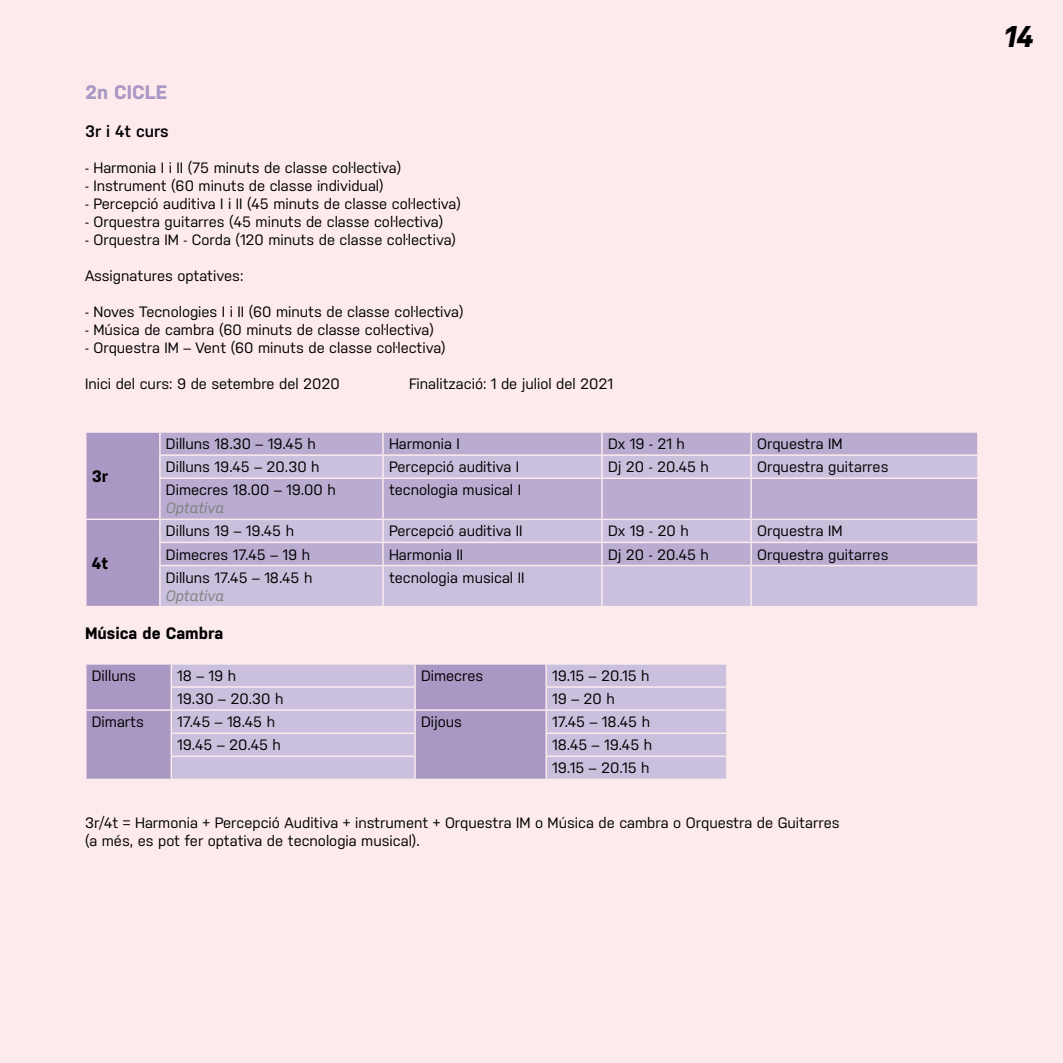
<style>
.page{position:relative;width:1063px;height:1063px;background:#fceaed}
.page>*{position:absolute;margin:0;border:0;box-sizing:border-box;transform-origin:0 0}
.t1{font:italic 700 30px "Nudista";color:#000}
.t2{font:700 19.5px "Nudista";color:#a997c4}
.t3{font:700 16.5px "Nudista";color:#000}
.t4{font:600 16.5px "Nudista";color:#000}
.t5{font:15px/23.1px "Nudista";color:#000}
.t6{font:italic 15px "Nudista";color:#808080}
</style>
<div class="page">
<div style="left:87px;top:433px;width:72px;height:173px;background:#a997c4"></div>
<div style="left:161px;top:433px;width:816px;height:21px;background:#b9acd0"></div>
<svg style="left:161px;top:456px;width:816px;height:150px;background:#c3b8d7"></svg>
<hr style="left:382px;top:433px;width:2px;height:21px;background:#fceaed">
<hr style="left:601px;top:433px;width:2px;height:21px;background:#fceaed">
<hr style="left:750px;top:433px;width:2px;height:21px;background:#fceaed">
<hr style="left:382px;top:456px;width:2px;height:21px;background:#fceaed">
<hr style="left:601px;top:456px;width:2px;height:21px;background:#fceaed">
<hr style="left:750px;top:456px;width:2px;height:21px;background:#fceaed">
<hr style="left:159px;top:477px;width:224px;height:2px;background:#fceaed">
<hr style="left:383px;top:477px;width:219px;height:2px;background:#fceaed">
<hr style="left:382px;top:479px;width:2px;height:40px;background:#fceaed">
<hr style="left:602px;top:477px;width:149px;height:2px;background:#fceaed">
<hr style="left:601px;top:479px;width:2px;height:40px;background:#fceaed">
<hr style="left:751px;top:477px;width:228px;height:2px;background:#fceaed">
<hr style="left:750px;top:479px;width:2px;height:40px;background:#fceaed">
<hr style="left:85px;top:519px;width:75px;height:1px;background:#fceaed">
<hr style="left:160px;top:519px;width:223px;height:1px;background:#fceaed">
<hr style="left:383px;top:519px;width:219px;height:1px;background:#fceaed">
<hr style="left:382px;top:520px;width:2px;height:22px;background:#fceaed">
<hr style="left:602px;top:519px;width:149px;height:1px;background:#fceaed">
<hr style="left:601px;top:520px;width:2px;height:22px;background:#fceaed">
<hr style="left:751px;top:519px;width:228px;height:1px;background:#fceaed">
<hr style="left:750px;top:520px;width:2px;height:22px;background:#fceaed">
<hr style="left:159px;top:542px;width:224px;height:1px;background:#fceaed">
<hr style="left:383px;top:542px;width:219px;height:1px;background:#fceaed">
<hr style="left:382px;top:543px;width:2px;height:22px;background:#fceaed">
<hr style="left:602px;top:542px;width:149px;height:1px;background:#fceaed">
<hr style="left:601px;top:543px;width:2px;height:22px;background:#fceaed">
<hr style="left:751px;top:542px;width:228px;height:1px;background:#fceaed">
<hr style="left:750px;top:543px;width:2px;height:22px;background:#fceaed">
<hr style="left:159px;top:565px;width:224px;height:1px;background:#fceaed">
<hr style="left:383px;top:565px;width:219px;height:1px;background:#fceaed">
<hr style="left:382px;top:566px;width:2px;height:40px;background:#fceaed">
<hr style="left:602px;top:565px;width:149px;height:1px;background:#fceaed">
<hr style="left:601px;top:566px;width:2px;height:40px;background:#fceaed">
<hr style="left:751px;top:565px;width:228px;height:1px;background:#fceaed">
<hr style="left:750px;top:566px;width:2px;height:40px;background:#fceaed">
<div style="left:87px;top:665px;width:84px;height:114px;background:#a997c4"></div>
<svg style="left:172px;top:665px;width:554px;height:114px;background:#c2b6d7"></svg>
<hr style="left:85px;top:709px;width:86px;height:2px;background:#fceaed">
<hr style="left:415px;top:709px;width:131px;height:2px;background:#fceaed">
<hr style="left:414px;top:665px;width:2px;height:21px;background:#fceaed">
<hr style="left:171px;top:686px;width:245px;height:2px;background:#fceaed">
<hr style="left:414px;top:688px;width:2px;height:21px;background:#fceaed">
<hr style="left:171px;top:709px;width:244px;height:2px;background:#fceaed">
<hr style="left:414px;top:711px;width:2px;height:21px;background:#fceaed">
<hr style="left:171px;top:732px;width:245px;height:2px;background:#fceaed">
<hr style="left:414px;top:734px;width:2px;height:22px;background:#fceaed">
<hr style="left:171px;top:756px;width:245px;height:1px;background:#fceaed">
<hr style="left:414px;top:757px;width:2px;height:22px;background:#fceaed">
<hr style="left:545px;top:665px;width:2px;height:21px;background:#fceaed">
<hr style="left:545px;top:686px;width:183px;height:2px;background:#fceaed">
<hr style="left:545px;top:688px;width:2px;height:21px;background:#fceaed">
<hr style="left:546px;top:709px;width:182px;height:2px;background:#fceaed">
<hr style="left:545px;top:711px;width:2px;height:21px;background:#fceaed">
<hr style="left:545px;top:732px;width:183px;height:2px;background:#fceaed">
<hr style="left:545px;top:734px;width:2px;height:22px;background:#fceaed">
<hr style="left:545px;top:756px;width:183px;height:1px;background:#fceaed">
<hr style="left:545px;top:757px;width:2px;height:22px;background:#fceaed">
<h2 class="t2" style="left:85px;top:81px;width:84px">2n CICLE</h2>
<p class="t4" style="left:85px;top:122px;width:85px">3r i 4t curs</p>
<p class="t5" style="left:85px;top:156px;width:318px">- Harmonia I i II (75 minuts de classe col·lectiva)</p>
<p class="t5" style="left:85px;top:174px;width:300px">- Instrument (60 minuts de classe individual)</p>
<p class="t5" style="left:85px;top:192px;width:377px">- Percepció auditiva I i II (45 minuts de classe col·lectiva)</p>
<p class="t5" style="left:85px;top:210px;width:360px">- Orquestra guitarres (45 minuts de classe col·lectiva)</p>
<p class="t5" style="left:85px;top:228px;width:372px">- Orquestra IM - Corda (120 minuts de classe col·lectiva)</p>
<p class="t5" style="left:85px;top:264px;width:160px">Assignatures optatives:</p>
<p class="t5" style="left:85px;top:300px;width:380px">- Noves Tecnologies I i II (60 minuts de classe col·lectiva)</p>
<p class="t5" style="left:85px;top:318px;width:350px">- Música de cambra (60 minuts de classe col·lectiva)</p>
<p class="t5" style="left:85px;top:336px;width:362px">- Orquestra IM – Vent (60 minuts de classe col·lectiva)</p>
<p class="t5" style="left:85px;top:372px;width:256px">Inici del curs: 9 de setembre del 2020</p>
<p class="t5" style="left:409px;top:372px;width:206px">Finalització: 1 de juliol del 2021</p>
<p class="t3" style="left:92px;top:467px;width:18px">3r</p>
<p class="t3" style="left:92px;top:554px;width:18px">4t</p>
<p class="t5" style="left:166px;top:432px;width:152px">Dilluns 18.30 – 19.45 h</p>
<p class="t5" style="left:389px;top:432px;width:72px">Harmonia I</p>
<p class="t5" style="left:608px;top:432px;width:78px">Dx 19 - 21 h</p>
<p class="t5" style="left:757px;top:432px;width:87px">Orquestra IM</p>
<p class="t5" style="left:166px;top:455px;width:155px">Dilluns 19.45 – 20.30 h</p>
<p class="t5" style="left:389px;top:455px;width:132px">Percepció auditiva I</p>
<p class="t5" style="left:608px;top:455px;width:102px">Dj 20 - 20.45 h</p>
<p class="t5" style="left:757px;top:455px;width:133px">Orquestra guitarres</p>
<p class="t5" style="left:166px;top:478px;width:171px">Dimecres 18.00 – 19.00 h</p>
<p class="t6" style="left:166px;top:499px;width:60px">Optativa</p>
<p class="t5" style="left:389px;top:478px;width:134px">tecnologia musical I</p>
<p class="t5" style="left:166px;top:520px;width:130px">Dilluns 19 – 19.45 h</p>
<p class="t5" style="left:389px;top:520px;width:135px">Percepció auditiva II</p>
<p class="t5" style="left:608px;top:520px;width:82px">Dx 19 - 20 h</p>
<p class="t5" style="left:757px;top:520px;width:87px">Orquestra IM</p>
<p class="t5" style="left:166px;top:543px;width:146px">Dimecres 17.45 – 19 h</p>
<p class="t5" style="left:389px;top:543px;width:76px">Harmonia II</p>
<p class="t5" style="left:608px;top:543px;width:102px">Dj 20 - 20.45 h</p>
<p class="t5" style="left:757px;top:543px;width:133px">Orquestra guitarres</p>
<p class="t5" style="left:166px;top:566px;width:148px">Dilluns 17.45 – 18.45 h</p>
<p class="t6" style="left:166px;top:587px;width:60px">Optativa</p>
<p class="t5" style="left:389px;top:566px;width:137px">tecnologia musical II</p>
<p class="t3" style="left:85px;top:624px;width:140px">Música de Cambra</p>
<p class="t5" style="left:92px;top:664px;width:46px">Dilluns</p>
<p class="t5" style="left:177px;top:664px;width:60px">18 – 19 h</p>
<p class="t5" style="left:421px;top:664px;width:64px">Dimecres</p>
<p class="t5" style="left:552px;top:664px;width:99px">19.15 – 20.15 h</p>
<p class="t5" style="left:177px;top:687px;width:108px">19.30 – 20.30 h</p>
<p class="t5" style="left:552px;top:687px;width:64px">19 – 20 h</p>
<p class="t5" style="left:92px;top:710px;width:54px">Dimarts</p>
<p class="t5" style="left:177px;top:710px;width:99px">17.45 – 18.45 h</p>
<p class="t5" style="left:421px;top:710px;width:42px">Dijous</p>
<p class="t5" style="left:552px;top:710px;width:99px">17.45 – 18.45 h</p>
<p class="t5" style="left:177px;top:733px;width:105px">19.45 – 20.45 h</p>
<p class="t5" style="left:552px;top:733px;width:102px">18.45 – 19.45 h<br>19.15 – 20.15 h</p>
<p class="t5" style="left:85px;top:814px;width:756px;line-height:18px">3r/4t = Harmonia + Percepció Auditiva + instrument + Orquestra IM o Música de cambra o Orquestra de Guitarres (a més, es pot fer optativa de tecnologia musical).</p>
<h1 class="t1" style="left:1004px;top:20px;width:32px">14</h1>
</div>
